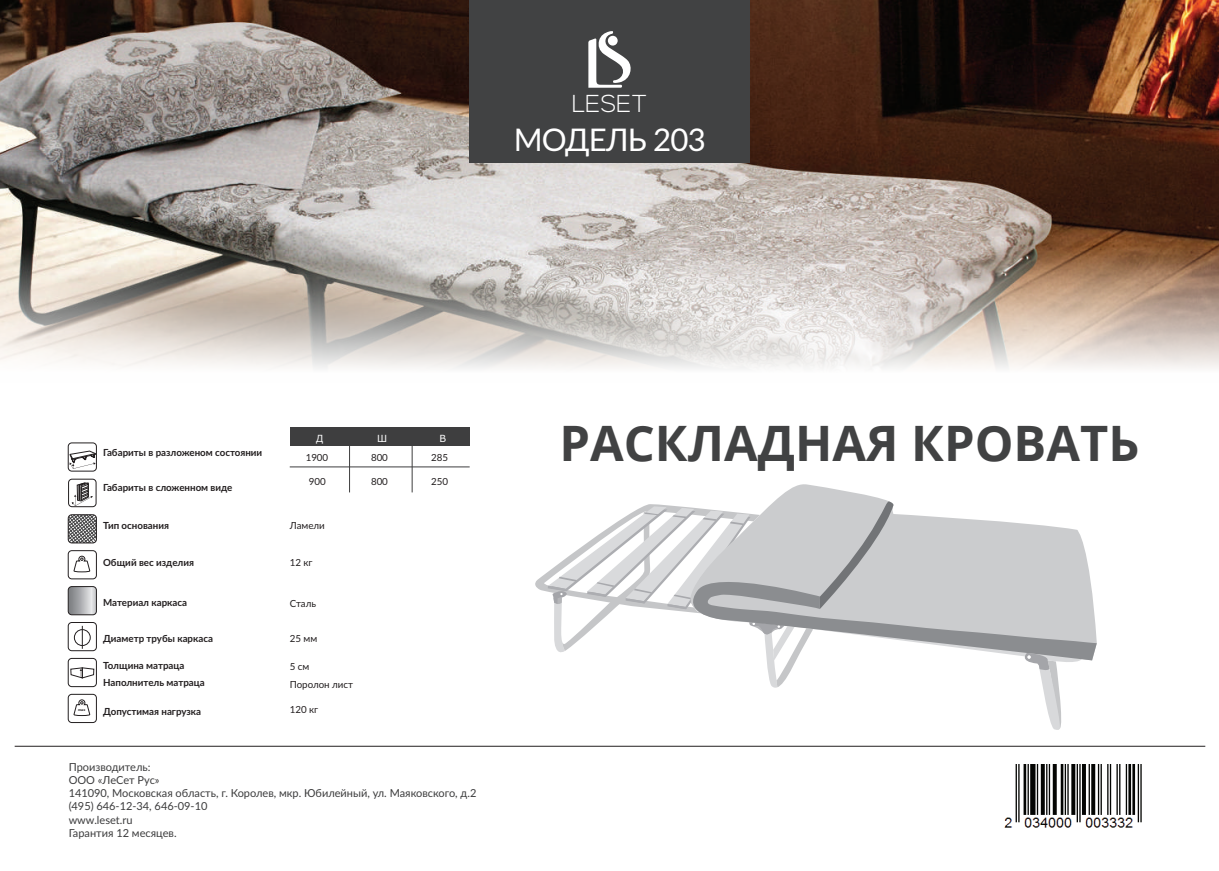
<style>
.page{position:relative;width:1219px;height:871px;background:#fff}
.page>*{position:absolute;margin:0;border:0;box-sizing:border-box;transform-origin:0 0}
.t1{font:700 48.8px "Open Sans";color:#414243}
.t2{font:31.2px "Lato";letter-spacing:-.025em;color:#fff}
.t3{font:300 24.5px "Nexa";letter-spacing:.01em;color:#fff}
.t4{font:11px/13.2px "Lato";color:#3c3c3d}
.t5{font:700 9.7px/17.6px "Lato";color:#231f20}
.t6{font:9.7px/17.6px "Lato";color:#231f20}
.t7{font:9.7px "Verdana";color:#fff}
.t8{font:700 3.5px "Pragmatica";color:#231f20}
</style>
<div class="page">
<img style="left:0;top:0;width:1219px;height:183px">
<svg style="left:0;top:183px;width:1219px;height:186px;background:#c1b8b1"></svg>
<hr style="left:15px;top:745px;width:1190px;height:1px;background:#231f20">
<hr style="left:290px;top:466px;width:180px;height:1px;background:#3e3e3f">
<hr style="left:349px;top:444px;width:1px;height:48px;background:#3e3e3f">
<hr style="left:412px;top:444px;width:1px;height:48px;background:#3e3e3f">
<div style="left:290px;top:426px;width:180px;height:19px;background:#3e3e3f"></div>
<div style="left:68px;top:694px;width:28px;height:28px;border:1px solid #231f20;border-radius:4px"></div>
<div style="left:68px;top:442px;width:28px;height:29px;border:1px solid #231f20;border-radius:4px"></div>
<svg style="left:69px;top:450px;width:27px;height:18px"></svg>
<div style="left:68px;top:479px;width:28px;height:27px;border:1px solid #231f20;border-radius:4px"></div>
<svg style="left:68px;top:482px;width:28px;height:236px"></svg>
<div style="left:68px;top:514px;width:28px;height:29px;border:1px solid #231f20;border-radius:4px"></div>
<div style="left:469px;top:0;width:281px;height:162px;background:#414243"></div>
<svg style="left:588px;top:31px;width:43px;height:57px"></svg>
<div style="left:608px;top:36px;width:10px;height:10px;background:#fff;border-radius:50%"></div>
<svg style="left:776px;top:484px;width:109px;height:16px;fill:#cbccce"></svg>
<svg style="left:535px;top:500px;width:562px;height:230px"></svg>
<img style="left:1004px;top:764px;width:138px;height:64px">
<h3 class="t3" style="left:572px;top:90px;width:77px">LESET</h3>
<h2 class="t2" style="left:514px;top:117px;width:194px">МОДЕЛЬ 203</h2>
<p class="t8" style="left:78px;top:707px;width:9px">max</p>
<p class="t5" style="left:103px;top:443px;width:161px">Габариты в разложеном состоянии</p>
<p class="t5" style="left:103px;top:478px;width:131px">Габариты в сложенном виде</p>
<p class="t5" style="left:103px;top:516px;width:67px">Тип основания</p>
<p class="t5" style="left:103px;top:553px;width:92px">Общий вес изделия</p>
<p class="t5" style="left:103px;top:593px;width:85px">Материал каркаса</p>
<p class="t5" style="left:103px;top:629px;width:111px">Диаметр трубы каркаса</p>
<p class="t5" style="left:103px;top:655px;width:103px">Толщина матраца<br>Наполнитель матраца</p>
<p class="t5" style="left:103px;top:702px;width:99px">Допустимая нагрузка</p>
<p class="t7" style="left:316px;top:432px;width:9px">Д</p>
<p class="t7" style="left:377px;top:432px;width:12px">Ш</p>
<p class="t7" style="left:440px;top:432px;width:8px">В</p>
<p class="t6" style="left:306px;top:448px;width:24px">1900</p>
<p class="t6" style="left:371px;top:448px;width:18px">800</p>
<p class="t6" style="left:431px;top:448px;width:18px">285</p>
<p class="t6" style="left:309px;top:472px;width:18px">900</p>
<p class="t6" style="left:371px;top:472px;width:18px">800</p>
<p class="t6" style="left:431px;top:472px;width:18px">250</p>
<p class="t6" style="left:290px;top:516px;width:37px">Ламели</p>
<p class="t6" style="left:290px;top:552px;width:24px">12 кг</p>
<p class="t6" style="left:290px;top:594px;width:28px">Сталь</p>
<p class="t6" style="left:290px;top:629px;width:29px">25 мм</p>
<p class="t6" style="left:290px;top:657px;width:65px">5 см<br>Поролон лист</p>
<p class="t6" style="left:290px;top:700px;width:30px">120 кг</p>
<p class="t4" style="left:69px;top:759px;width:409px">Производитель:<br>ООО «ЛеСет Рус»<br>141090, Московская область, г. Королев, мкр. Юбилейный, ул. Маяковского, д.2 (495) 646-12-34, 646-09-10<br>www.leset.ru<br>Гарантия 12 месяцев.</p>
<h1 class="t1" style="left:560px;top:409px;width:581px">РАСКЛАДНАЯ КРОВАТЬ</h1>
</div>
